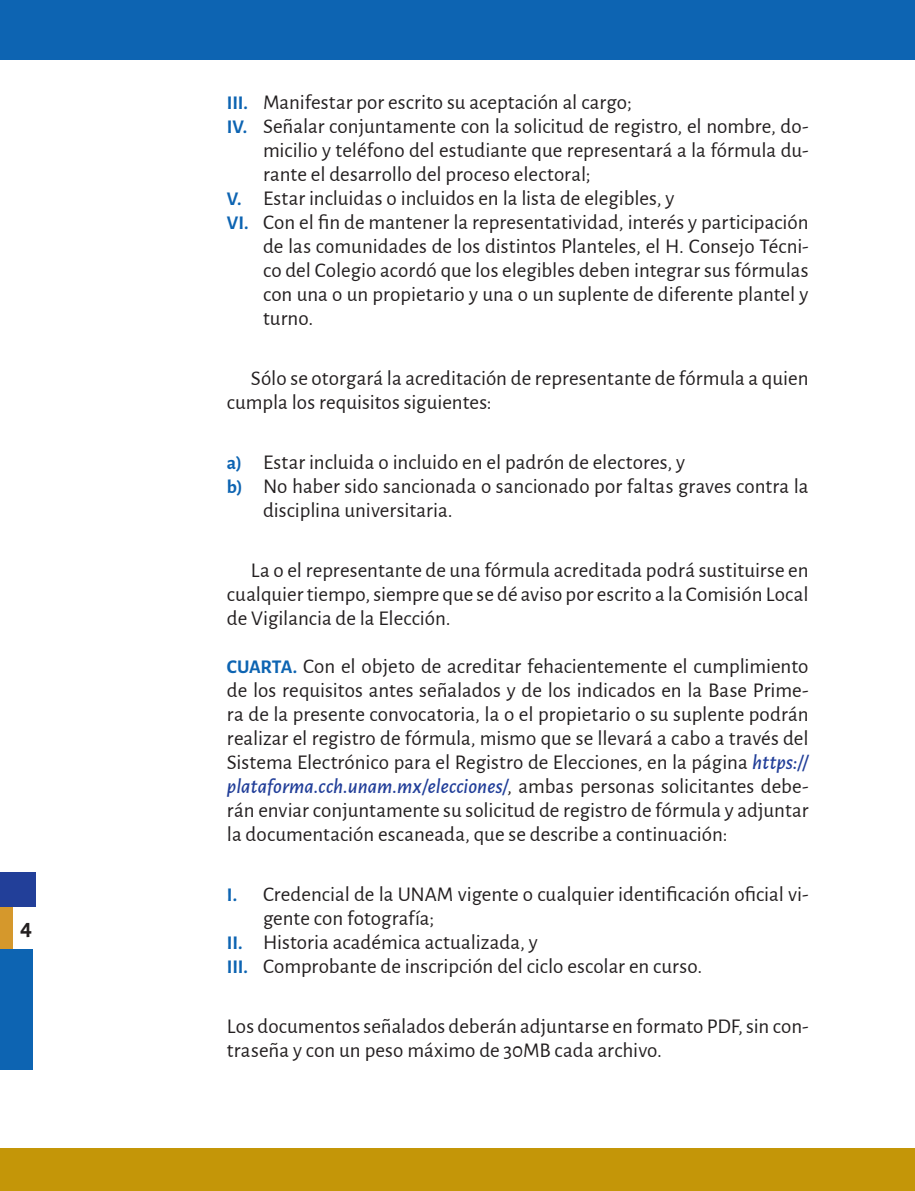
<style>
.page{position:relative;width:915px;height:1191px;background:#fff}
.page>*{position:absolute;margin:0;border:0;box-sizing:border-box;transform-origin:0 0}
.t1{font:700 24px "Alegreya Sans";color:#231f20}
.IC_Parrafo1_s_sangria{font:21px/24px "Alegreya Sans";color:#231f20;text-align:justify}
.IC_Parrafo1{font:21px/24px "Alegreya Sans";color:#231f20}
.s1{font-weight:700;font-size:19.5px;color:#0d64b2}
.s2{font-weight:500;font-style:italic;color:#223f99}
</style>
<div class="page">
<div style="left:0;top:895px;width:13px;height:56px;background:#d5982c"></div>
<div style="left:0;top:872px;width:35px;height:34px;background:#223f99"></div>
<div style="left:0;top:0;width:914px;height:60px;background:#0d64b2"></div>
<div style="left:0;top:1147px;width:914px;height:44px;background:#c49608"></div>
<div style="left:0;top:949px;width:33px;height:120px;background:#0d64b2"></div>
<p class="t1" style="left:20px;top:912px;width:14px">4</p>
<p class="IC_Parrafo1_s_sangria" style="left:227px;top:89px;width:406px"><span class="s1">III.</span> Manifestar por escrito su aceptación al cargo;</p>
<p class="IC_Parrafo1_s_sangria" style="left:263px;top:113px;width:547px;text-indent:-36px"><span class="s1">IV.</span> Señalar conjuntamente con la solicitud de registro, el nombre, do&shy;micilio y teléfono del estudiante que representará a la fórmula du&shy;rante el desarrollo del proceso electoral;</p>
<p class="IC_Parrafo1_s_sangria" style="left:227px;top:185px;width:449px"><span class="s1">V.</span> Estar incluidas o incluidos en la lista de elegibles, y</p>
<p class="IC_Parrafo1_s_sangria" style="left:263px;top:209px;width:547px;text-indent:-36px"><span class="s1">VI.</span> Con el fin de mantener la representatividad, interés y participación de las comunidades de los distintos Planteles, el H. Consejo Técni&shy;co del Colegio acordó que los elegibles deben integrar sus fórmulas con una o un propietario y una o un suplente de diferente plantel y turno.</p>
<p class="IC_Parrafo1" style="left:227px;top:365px;width:583px;text-indent:24px">Sólo se otorgará la acreditación de representante de fórmula a quien cumpla los requisitos siguientes:</p>
<p class="IC_Parrafo1_s_sangria" style="left:227px;top:449px;width:459px"><span class="s1">a)</span> Estar incluida o incluido en el padrón de electores, y</p>
<p class="IC_Parrafo1_s_sangria" style="left:263px;top:473px;width:547px;text-indent:-36px"><span class="s1">b)</span> No haber sido sancionada o sancionado por faltas graves contra la disciplina universitaria.</p>
<p class="IC_Parrafo1" style="left:227px;top:557px;width:583px;text-align:justify;text-indent:24px">La o el representante de una fórmula acreditada podrá sustituirse en cualquier tiempo, siempre que se dé aviso por escrito a la Comisión Local de Vigilancia de la Elección.</p>
<p class="IC_Parrafo1_s_sangria" style="left:227px;top:653px;width:583px"><span class="s1">CUARTA.</span> Con el objeto de acreditar fehacientemente el cumplimiento de los requisitos antes señalados y de los indicados en la Base Prime&shy;ra de la presente convocatoria, la o el propietario o su suplente podrán realizar el registro de fórmula, mismo que se llevará a cabo a través del Sistema Electrónico para el Registro de Elecciones, en la página <span class="s2">https:// plataforma.cch.unam.mx/elecciones/</span>, ambas personas solicitantes debe&shy;rán enviar conjuntamente su solicitud de registro de fórmula y adjuntar la documentación escaneada, que se describe a continuación:</p>
<p class="IC_Parrafo1_s_sangria" style="left:263px;top:881px;width:547px;text-indent:-36px"><span class="s1">I.</span> Credencial de la UNAM vigente o cualquier identificación oficial vi&shy;gente con fotografía;</p>
<p class="IC_Parrafo1_s_sangria" style="left:227px;top:929px;width:312px"><span class="s1">II.</span> Historia académica actualizada, y</p>
<p class="IC_Parrafo1_s_sangria" style="left:227px;top:953px;width:476px"><span class="s1">III.</span> Comprobante de inscripción del ciclo escolar en curso.</p>
<p class="IC_Parrafo1_s_sangria" style="left:227px;top:1013px;width:583px">Los documentos señalados deberán adjuntarse en formato PDF, sin con&shy;traseña y con un peso máximo de 30MB cada archivo.</p>
</div>
